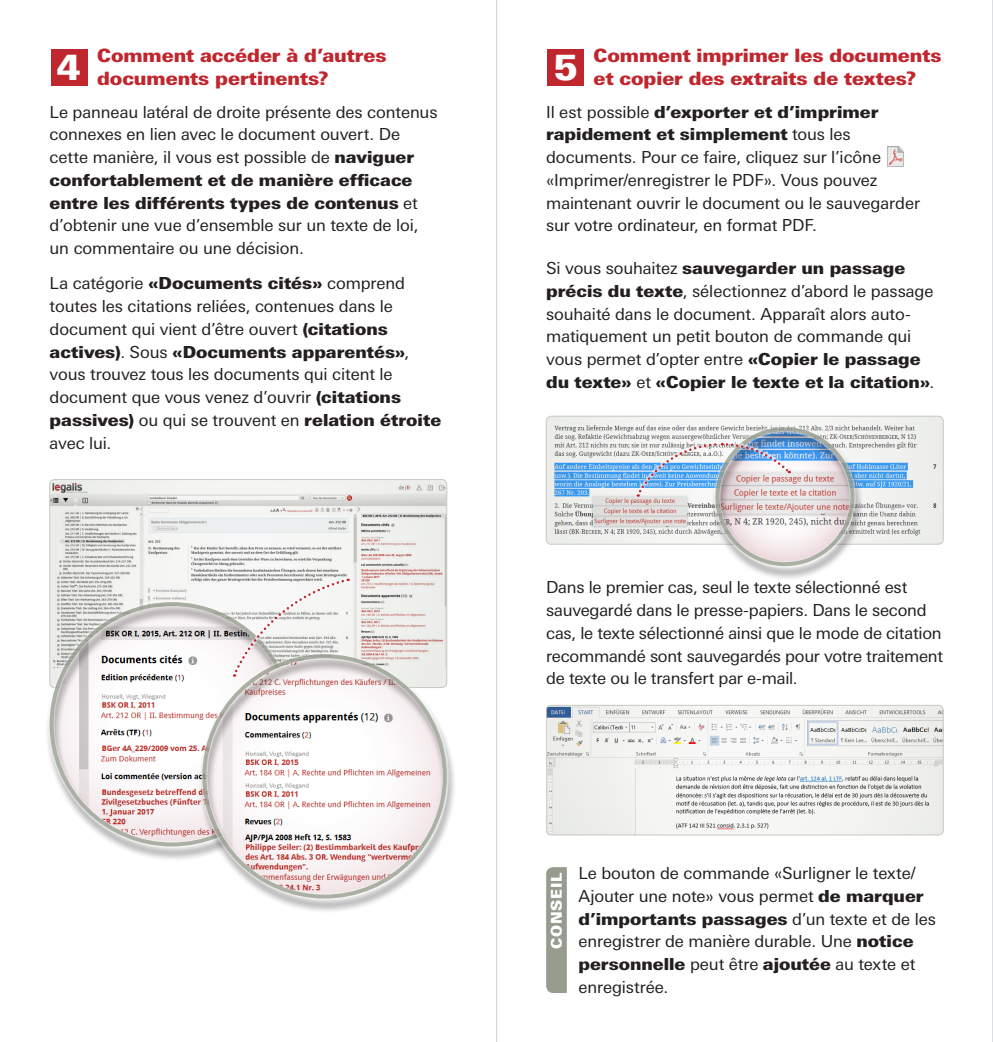
<style>
.page{position:relative;width:993px;height:1042px;background:#fff}
.page>*{position:absolute;margin:0;border:0;box-sizing:border-box;transform-origin:0 0}
.t1{font:900 35px "Linotype Univers Basic";color:#fff}
.t2{font:900 18.38px/22.8px "Linotype Univers Basic";letter-spacing:-.005em;color:#c0262d}
.t3{font:16.62px/22.8px "Linotype Univers Basic";letter-spacing:-.005em;color:#231f20}
.t4{font:900 14.88px "Linotype Univers Basic";color:#fff}
.s1{font-weight:900}
</style>
<div class="page">
<img style="left:52px;top:483px;width:392px;height:169px">
<div style="left:51px;top:49px;width:36px;height:36px;background:#c0262d"></div>
<div style="left:46px;top:603px;width:258px;height:258px;background:#231f20;opacity:.75"></div>
<div style="left:48px;top:600px;width:247px;height:248px;background:#fff;opacity:.5"></div>
<div style="left:198px;top:655px;width:258px;height:258px;background:#231f20;opacity:.75"></div>
<div style="left:200px;top:652px;width:248px;height:248px;background:#fff;opacity:.5"></div>
<div style="left:232px;top:577px;width:118px;height:101px;background:#fff;opacity:.6"></div>
<svg style="left:232px;top:578px;width:116px;height:99px"></svg>
<img style="left:887px;top:146px;width:16px;height:20px">
<div style="left:546px;top:416px;width:396px;height:128px;background:#f1f2f0;border-radius:5px"></div>
<img style="left:554px;top:425px;width:383px;height:111px">
<div style="left:546px;top:416px;width:397px;height:128px;border:1px solid #c7cac0;border-radius:5px"></div>
<img style="left:546px;top:705px;width:396px;height:130px">
<div style="left:546px;top:705px;width:397px;height:130px;border:1px solid #c7cac0;border-radius:5px"></div>
<div style="left:546px;top:867px;width:20px;height:126px;background:#969d8e"></div>
<div style="left:547px;top:49px;width:36px;height:36px;background:#c0262d"></div>
<div style="left:711px;top:428px;width:152px;height:152px;background:#231f20;opacity:.75"></div>
<div style="left:713px;top:425px;width:142px;height:143px;background:#fff;opacity:.5"></div>
<div style="left:715px;top:427px;width:139px;height:139px;border:4px solid #969d8e;border-radius:50%"></div>
<div style="left:635px;top:442px;width:156px;height:56px;background:#fff;opacity:.6"></div>
<img style="left:636px;top:442px;width:154px;height:55px">
<hr style="left:992px;top:0;width:1px;height:1042px;background:#d1d2d4">
<hr style="left:496px;top:0;width:1px;height:1042px;background:#d5d6d8">
<p class="t2" style="left:97px;top:44px;width:291px">Comment accéder à d’autres documents pertinents?</p>
<p class="t3" style="left:50px;top:100px;width:389px">Le panneau latéral de droite présente des contenus connexes en lien avec le document ouvert. De cette manière, il vous est possible de <span class="s1">naviguer confortablement et de manière efficace entre les différents types de contenus</span> et d’obtenir une vue d’ensemble sur un texte de loi, un commentaire ou une décision.</p>
<p class="t3" style="left:50px;top:272px;width:393px">La catégorie <span class="s1">«Documents cités»</span> comprend toutes les citations reliées, contenues dans le document qui vient d’être ouvert <span class="s1">(citations actives)</span>. Sous <span class="s1">«Documents apparentés»</span>, vous trouvez tous les documents qui citent le document que vous venez d’ouvrir <span class="s1">(citations passives)</span> ou qui se trouvent en <span class="s1">relation étroite </span>avec lui.</p>
<h1 class="t1" style="left:56px;top:46px;width:25px">4</h1>
<p class="t2" style="left:593px;top:44px;width:349px">Comment imprimer les documents et copier des extraits de textes?</p>
<p class="t3" style="left:546px;top:100px;width:375px">Il est possible <span class="s1">d’exporter et d’imprimer rapidement et simplement</span> tous les documents. Pour ce faire, cliquez sur l’icône «Imprimer/enregistrer le PDF». Vous pouvez maintenant ouvrir le document ou le sauvegarder sur votre ordinateur, en format PDF.</p>
<p class="t3" style="left:546px;top:257px;width:389px">Si vous souhaitez <span class="s1">sauvegarder un passage précis du texte</span>, sélectionnez d’abord le passage souhaité dans le document. Apparaît alors auto&shy;matiquement un petit bouton de commande qui vous permet d’opter entre <span class="s1">«Copier le passage du texte»</span> et <span class="s1">«Copier le texte et la citation»</span>.</p>
<h1 class="t1" style="left:553px;top:46px;width:25px">5</h1>
<p class="t3" style="left:546px;top:576px;width:398px">Dans le premier cas, seul le texte sélectionné est sauvegardé dans le presse-papiers. Dans le second cas, le texte sélectionné ainsi que le mode de citation recommandé sont sauvegardés pour votre traitement de texte ou le transfert par e-mail.</p>
<p class="t4" style="left:547px;top:949px;width:78px;rotate:-90deg">CONSEIL</p>
<p class="t3" style="left:578px;top:862px;width:359px">Le bouton de commande «Surligner le texte/ Ajouter une note» vous permet <span class="s1">de marquer d’importants passages</span> d’un texte et de les enregistrer de manière durable. Une <span class="s1">notice personnelle</span> peut être <span class="s1">ajoutée</span> au texte et enregistrée.</p>
</div>
